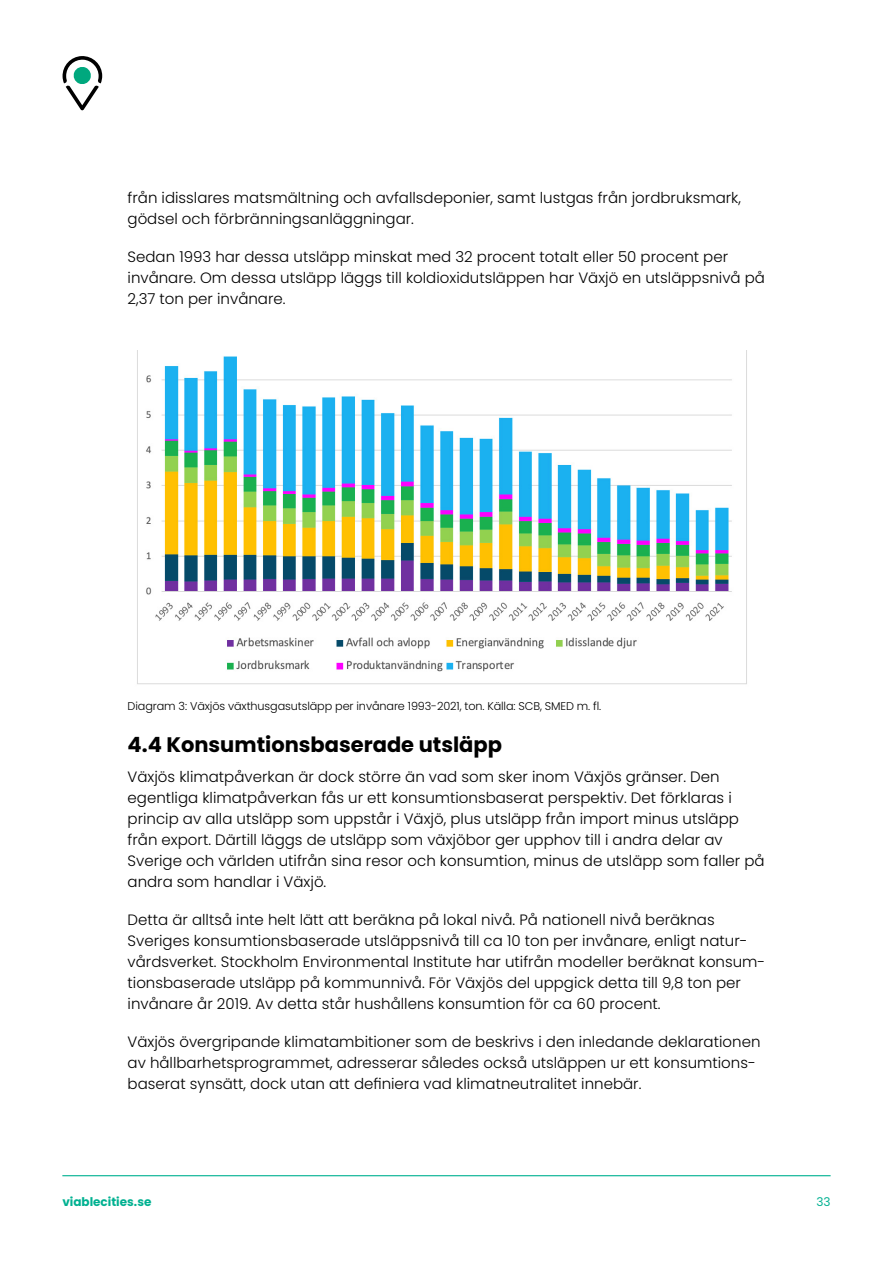
<style>
.page{position:relative;width:893px;height:1263px;background:#fff}
.page>*{position:absolute;margin:0;border:0;box-sizing:border-box;transform-origin:0 0}
.t1{font:700 21px "Poppins";color:#000}
.t2{font:300 15px/21px "Poppins";color:#000}
.t3{font:700 12px "Poppins";color:#00b191}
.t4{font:12px "Poppins";color:#00b191}
.t5{font:300 11.25px "Poppins";letter-spacing:-.01em;color:#000}
</style>
<div class="page">
<svg style="left:62px;top:56px;width:40px;height:54px"></svg>
<hr style="left:62px;top:1175px;width:769px;height:1px;background:#00b191">
<img style="left:137px;top:351px;width:610px;height:334px">
<p class="t2" style="left:128px;top:187px;width:615px">från idisslares matsmältning och avfallsdeponier, samt lustgas från jordbruksmark, gödsel och förbränningsanläggningar.</p>
<p class="t2" style="left:128px;top:246px;width:639px">Sedan 1993 har dessa utsläpp minskat med 32 procent totalt eller 50 procent per invånare. Om dessa utsläpp läggs till koldioxidutsläppen har Växjö en utsläppsnivå på<br>2,37 ton per invånare.</p>
<p class="t5" style="left:128px;top:699px;width:475px">Diagram 3: Växjös växthusgasutsläpp per invånare 1993-2021, ton. Källa: SCB, SMED m. fl.</p>
<h3 class="t1" style="left:128px;top:733px;width:376px">4.4 Konsumtionsbaserade utsläpp</h3>
<p class="t2" style="left:128px;top:766px;width:638px">Växjös klimatpåverkan är dock större än vad som sker inom Växjös gränser. Den egentliga klimatpåverkan fås ur ett konsumtionsbaserat perspektiv. Det förklaras i princip av alla utsläpp som uppstår i Växjö, plus utsläpp från import minus utsläpp från export. Därtill läggs de utsläpp som växjöbor ger upphov till i andra delar av Sverige och världen utifrån sina resor och konsumtion, minus de utsläpp som faller på andra som handlar i Växjö.</p>
<p class="t2" style="left:128px;top:909px;width:639px">Detta är alltså inte helt lätt att beräkna på lokal nivå. På nationell nivå beräknas Sveriges konsumtionsbaserade utsläppsnivå till ca 10 ton per invånare, enligt natur&shy;vårdsverket. Stockholm Environmental Institute har utifrån modeller beräknat konsum&shy;tionsbaserade utsläpp på kommunnivå. För Växjös del uppgick detta till 9,8 ton per invånare år 2019. Av detta står hushållens konsumtion för ca 60 procent.</p>
<p class="t2" style="left:128px;top:1031px;width:634px">Växjös övergripande klimatambitioner som de beskrivs i den inledande deklarationen av hållbarhetsprogrammet, adresserar således också utsläppen ur ett konsumtions&shy;baserat synsätt, dock utan att definiera vad klimatneutralitet innebär.</p>
<p class="t3" style="left:62px;top:1195px;width:91px">viablecities.se</p>
<p class="t4" style="left:816px;top:1195px;width:16px">33</p>
</div>
